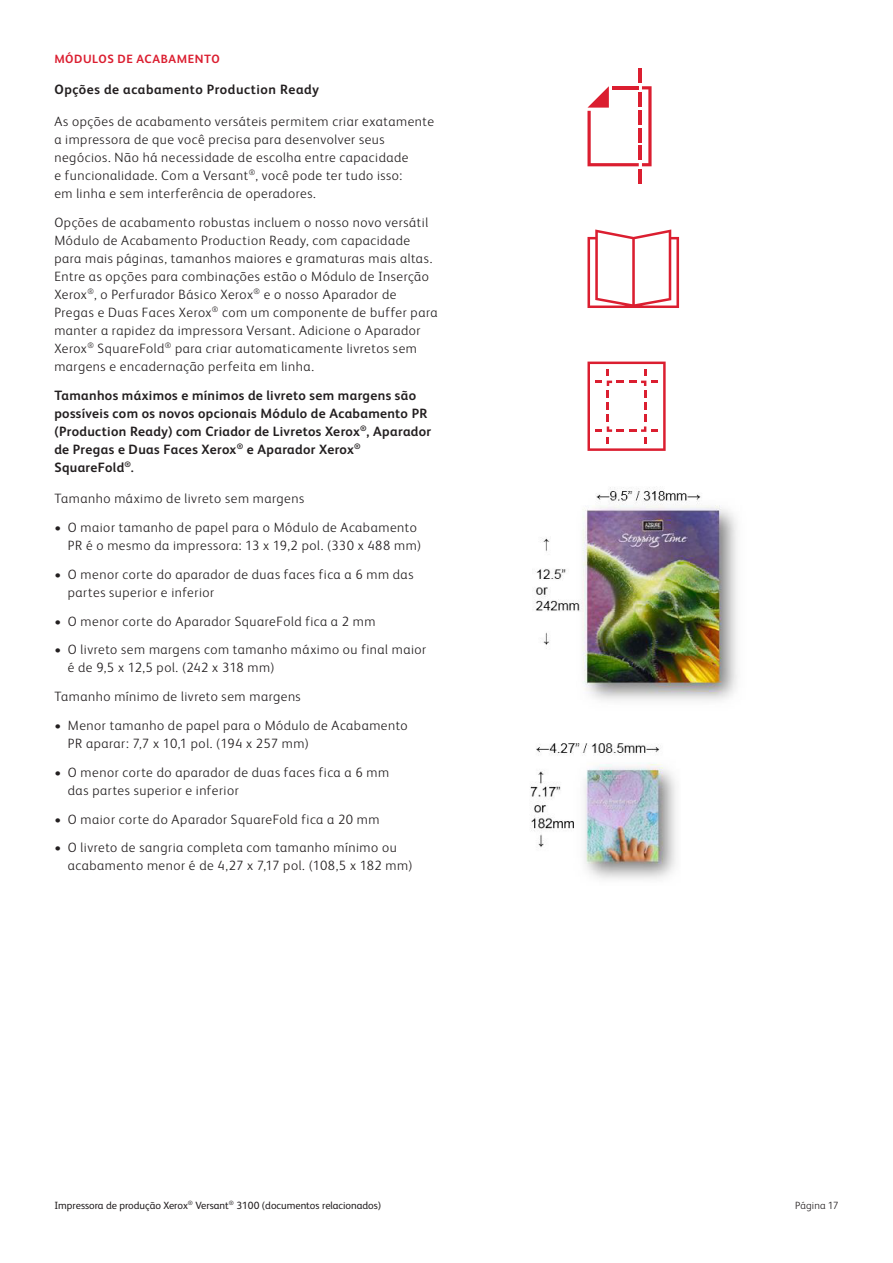
<style>
.page{position:relative;width:893px;height:1263px;background:#fff}
.page>*{position:absolute;margin:0;border:0;box-sizing:border-box;transform-origin:0 0}
.Body_Text{font:300 13.5px/18px "Xerox Sans";letter-spacing:.04em;color:#231f20}
.Body_Subhead_Level_2{font:700 13.5px/18px "Xerox Sans";letter-spacing:.025em;color:#231f20}
.Body_Subhead{font:700 12px "Xerox Sans";letter-spacing:.045em;color:#db1e30}
.t1{font:10.5px "Xerox Sans";color:#231f20}
.Page_Number{font:300 10.5px "Xerox Sans";letter-spacing:.015em;color:#231f20}
</style>
<div class="page">
<hr style="left:639px;top:69px;width:3px;height:14px;background:#db1e30">
<hr style="left:639px;top:170px;width:3px;height:14px;background:#db1e30">
<svg style="left:587px;top:86px;width:65px;height:80px"></svg>
<svg style="left:587px;top:229px;width:92px;height:79px"></svg>
<svg style="left:587px;top:362px;width:79px;height:89px"></svg>
<img style="left:530px;top:743px;width:146px;height:136px">
<img style="left:535px;top:487px;width:203px;height:214px">
<p class="Body_Subhead" style="left:54px;top:51px;width:167px">MÓDULOS DE ACABAMENTO</p>
<p class="Body_Subhead_Level_2" style="left:54px;top:80px;width:266px">Opções de acabamento Production Ready</p>
<p class="Body_Text" style="left:54px;top:112px;width:381px">As opções de acabamento versáteis permitem criar exatamente a impressora de que você precisa para desenvolver seus negócios. Não há necessidade de escolha entre capacidade<br>e funcionalidade. Com a Versant<sup>®</sup>, você pode ter tudo isso:<br>em linha e sem interferência de operadores.</p>
<p class="Body_Text" style="left:54px;top:213px;width:385px">Opções de acabamento robustas incluem o nosso novo versátil Módulo de Acabamento Production Ready, com capacidade para mais páginas, tamanhos maiores e gramaturas mais altas.<br>Entre as opções para combinações estão o Módulo de Inserção Xerox<sup>®</sup>, o Perfurador Básico Xerox<sup>®</sup> e o nosso Aparador de Pregas e Duas Faces Xerox<sup>®</sup> com um componente de buffer para manter a rapidez da impressora Versant. Adicione o Aparador Xerox<sup>®</sup> SquareFold<sup>®</sup> para criar automaticamente livretos sem margens e encadernação perfeita em linha.</p>
<p class="Body_Subhead_Level_2" style="left:54px;top:385px;width:378px">Tamanhos máximos e mínimos de livreto sem margens são possíveis com os novos opcionais Módulo de Acabamento PR (Production Ready) com Criador de Livretos Xerox<sup>®</sup>, Aparador de Pregas e Duas Faces Xerox<sup>®</sup> e Aparador Xerox<sup>® </sup>SquareFold<sup>®</sup>.</p>
<p class="Body_Text" style="left:54px;top:489px;width:251px">Tamanho máximo de livreto sem margens</p>
<p class="Body_Text" style="left:68px;top:518px;width:355px;text-indent:-14px">• O maior tamanho de papel para o Módulo de Acabamento<br>PR é o mesmo da impressora: 13 x 19,2 pol. (330 x 488 mm)</p>
<p class="Body_Text" style="left:68px;top:564px;width:347px;text-indent:-14px">• O menor corte do aparador de duas faces fica a 6 mm das partes superior e inferior</p>
<p class="Body_Text" style="left:54px;top:611px;width:323px">• O menor corte do Aparador SquareFold fica a 2 mm</p>
<p class="Body_Text" style="left:68px;top:640px;width:360px;text-indent:-14px">• O livreto sem margens com tamanho máximo ou final maior é de 9,5 x 12,5 pol. (242 x 318 mm)</p>
<p class="Body_Text" style="left:54px;top:687px;width:248px">Tamanho mínimo de livreto sem margens</p>
<p class="Body_Text" style="left:68px;top:716px;width:341px;text-indent:-14px">• Menor tamanho de papel para o Módulo de Acabamento<br>PR aparar: 7,7 x 10,1 pol. (194 x 257 mm)</p>
<p class="Body_Text" style="left:68px;top:762px;width:323px;text-indent:-14px">• O menor corte do aparador de duas faces fica a 6 mm das partes superior e inferior</p>
<p class="Body_Text" style="left:54px;top:809px;width:327px">• O maior corte do Aparador SquareFold fica a 20 mm</p>
<p class="Body_Text" style="left:68px;top:838px;width:346px;text-indent:-14px">• O livreto de sangria completa com tamanho mínimo ou acabamento menor é de 4,27 x 7,17 pol. (108,5 x 182 mm)</p>
<p class="t1" style="left:54px;top:1198px;width:328px">Impressora de produção Xerox<sup>®</sup> Versant<sup>®</sup> 3100 (documentos relacionados)</p>
<p class="Page_Number" style="left:795px;top:1198px;width:45px">Página 17</p>
</div>
